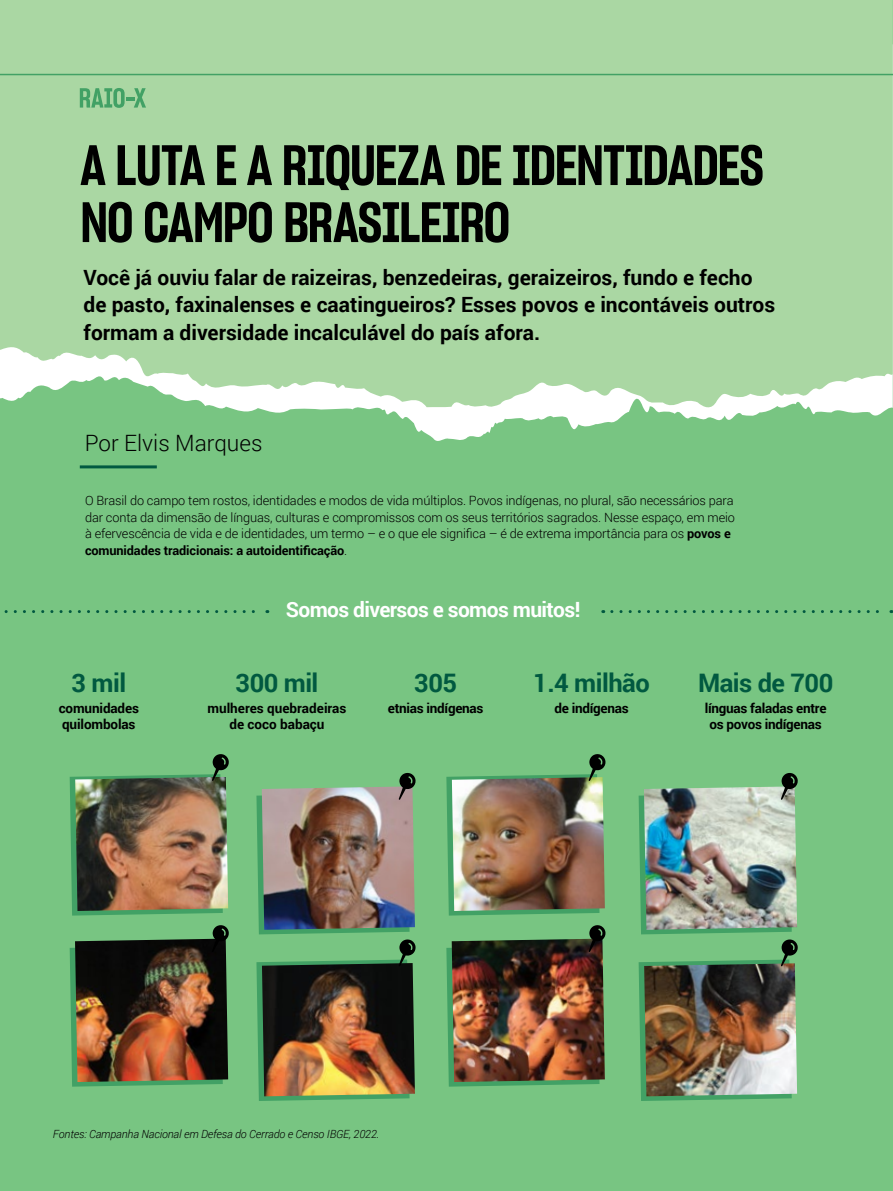
<style>
.page{position:relative;width:893px;height:1191px;background:#78c582}
.page>*{position:absolute;margin:0;border:0;box-sizing:border-box;transform-origin:0 0}
.t1{font:55.5px/57px "Sharp Grotesk Sm Bold 15";letter-spacing:-.025em;color:#000}
.t2{font:700 25.5px "Roboto";letter-spacing:-.02em;color:#015940}
.t3{font:300 22.5px "Roboto";color:#000}
.t4{font:700 21px/27px "Roboto";color:#000}
.t5{font:700 21px "Roboto";letter-spacing:-.03em;color:#fff}
.t6{font:700 13.5px/16.5px "Roboto";letter-spacing:-.02em;color:#000}
.t7{font:700 13.5px/16.5px "Roboto";color:#000;text-align:center}
.t8{font:300 12.75px/16.5px "Roboto";letter-spacing:-.01em;color:#000}
.t9{font:italic 300 11.25px "Roboto";letter-spacing:-.01em;color:#000}
.s1{font-weight:700}
</style>
<div class="page">
<hr style="left:892px;top:528px;width:1px;height:663px;background:#aad7a3">
<svg style="left:242px;top:411px;width:642px;height:30px"></svg>
<svg style="left:0;top:0;width:893px;height:411px;fill:#aad7a3"></svg>
<svg style="left:80px;top:88px;width:66px;height:20px"></svg>
<hr style="left:80px;top:465px;width:77px;height:3px;background:#015940">
<hr style="left:0;top:74px;width:893px;height:1px;background:#42a165">
<img style="left:70px;top:754px;width:159px;height:161px">
<img style="left:70px;top:925px;width:159px;height:161px">
<img style="left:256px;top:773px;width:160px;height:328px">
<img style="left:446px;top:754px;width:160px;height:161px">
<img style="left:446px;top:925px;width:160px;height:161px">
<img style="left:639px;top:773px;width:159px;height:328px">
<svg style="left:4px;top:610px;width:264px;height:3px"></svg>
<svg style="left:612px;top:610px;width:280px;height:3px"></svg>
<h1 class="t1" style="left:80px;top:135px;width:685px">A LUTA E A RIQUEZA DE IDENTIDADES<br>NO CAMPO BRASILEIRO</h1>
<h3 class="t4" style="left:84px;top:264px;width:693px">Você já ouviu falar de raizeiras, benzedeiras, geraizeiros, fundo e fecho de pasto, faxinalenses e caatingueiros? Esses povos e incontáveis outros formam a diversidade incalculável do país afora.</h3>
<h3 class="t3" style="left:85px;top:428px;width:179px">Por Elvis Marques</h3>
<p class="t8" style="left:85px;top:492px;width:651px">O Brasil do campo tem rostos, identidades e modos de vida múltiplos. Povos indígenas, no plural, são necessários para dar conta da dimensão de línguas, culturas e compromissos com os seus territórios sagrados. Nesse espaço, em meio à efervescência de vida e de identidades, um termo – e o que ele significa – é de extrema importância para os <span class="s1">povos e comunidades tradicionais: a autoidentificação</span>.</p>
<h2 class="t2" style="left:72px;top:665px;width:56px">3 mil</h2>
<p class="t6" style="left:59px;top:699px;width:82px">comunidades quilombolas</p>
<h3 class="t5" style="left:286px;top:595px;width:296px">Somos diversos e somos muitos!</h3>
<h2 class="t2" style="left:236px;top:665px;width:84px">300 mil</h2>
<p class="t7" style="left:207px;top:699px;width:141px">mulheres quebradeiras de coco babaçu</p>
<h2 class="t2" style="left:414px;top:665px;width:44px">305</h2>
<p class="t6" style="left:388px;top:699px;width:97px">etnias indígenas</p>
<h2 class="t2" style="left:533px;top:665px;width:118px">1.4 milhão</h2>
<p class="t6" style="left:554px;top:699px;width:76px">de indígenas</p>
<h2 class="t2" style="left:698px;top:665px;width:137px">Mais de 700</h2>
<p class="t6" style="left:705px;top:699px;width:123px;text-align:center">línguas faladas entre os povos indígenas</p>
<p class="t9" style="left:53px;top:1126px;width:328px">Fontes: Campanha Nacional em Defesa do Cerrado e Censo IBGE, 2022.</p>
</div>
